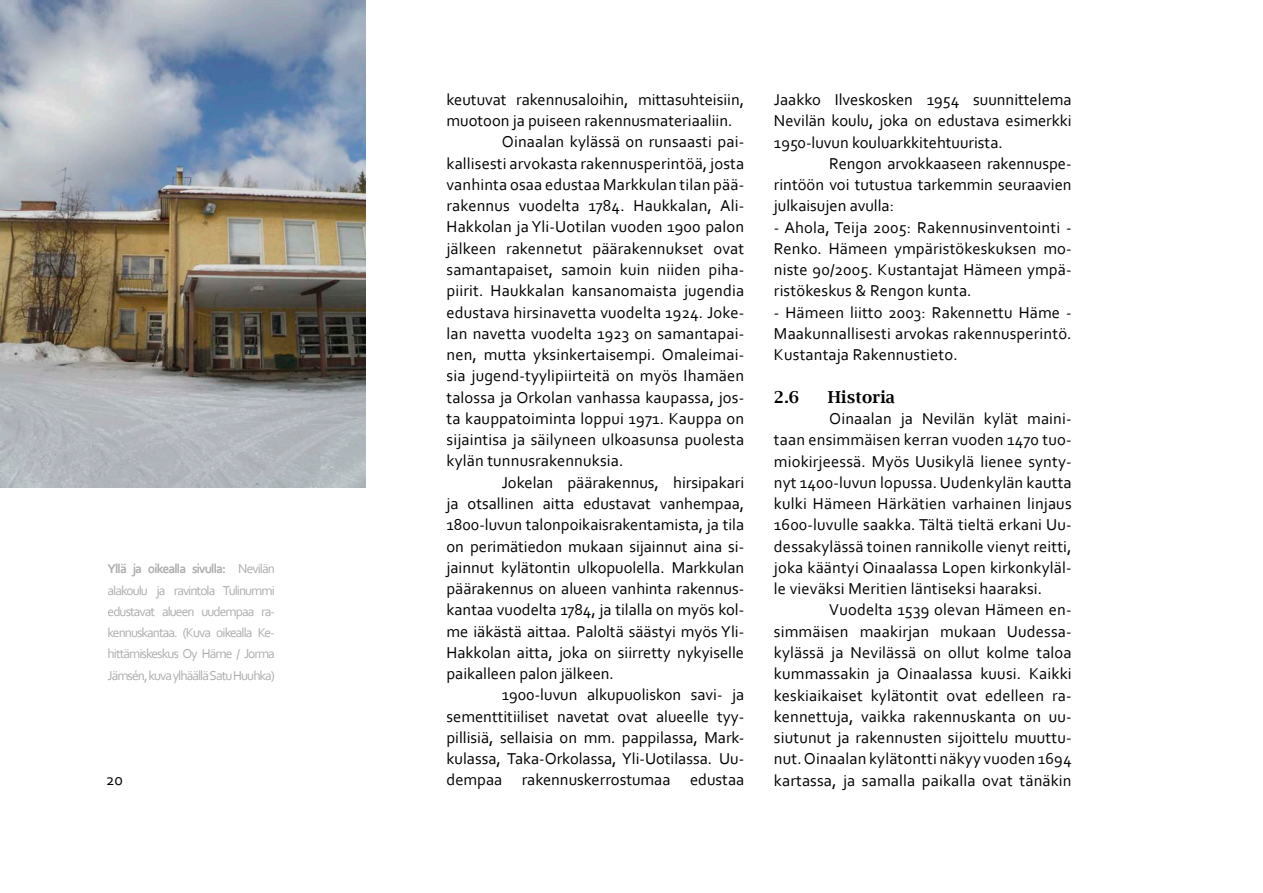
<style>
.page{position:relative;width:1263px;height:893px;background:#fff}
.page>*{position:absolute;margin:0;border:0;box-sizing:border-box;transform-origin:0 0}
.t1{font:16.5px/21.3px "Corbel";letter-spacing:.01em;color:#000;text-align:justify}
.t2{font:600 16.5px "Lucida Bright";letter-spacing:.01em;color:#000}
.t3{font:13.5px/21.3px "Corbel";letter-spacing:-.07em;color:#aeaeb0;text-align:justify}
.s1{font-weight:700}
</style>
<div class="page">
<img style="left:0;top:0;width:366px;height:488px">
<p class="t3" style="left:108px;top:558px;width:169px"><span class="s1">Yllä ja oikealla sivulla:</span> Nevilän alakoulu ja ravintola Tulinummi edustavat alueen uudempaa ra&shy;kennuskantaa. (Kuva oikealla Ke&shy;hittämiskeskus Oy Häme / Jorma Jämsén, kuva ylhäällä Satu Huuhka)</p>
<p class="t1" style="left:106px;top:769px;width:18px">20</p>
<p class="t1" style="left:446px;top:88px;width:299px">keutuvat rakennusaloihin, mittasuhteisiin,</p>
<p class="t1" style="left:446px;top:110px;width:287px">muotoon ja puiseen rakennusmateriaaliin.</p>
<p class="t1" style="left:502px;top:131px;width:244px">Oinaalan kylässä on runsaasti pai-</p>
<p class="t1" style="left:446px;top:152px;width:299px">kallisesti arvokasta rakennusperintöä, josta</p>
<p class="t1" style="left:446px;top:173px;width:299px">vanhinta osaa edustaa Markkulan tilan pää-</p>
<p class="t1" style="left:446px;top:195px;width:299px">rakennus vuodelta 1784. Haukkalan, Ali-</p>
<p class="t1" style="left:446px;top:216px;width:299px">Hakkolan ja Yli-Uotilan vuoden 1900 palon</p>
<p class="t1" style="left:446px;top:237px;width:299px">jälkeen rakennetut päärakennukset ovat</p>
<p class="t1" style="left:446px;top:258px;width:299px">samantapaiset, samoin kuin niiden piha-</p>
<p class="t1" style="left:446px;top:280px;width:299px">piirit. Haukkalan kansanomaista jugendia</p>
<p class="t1" style="left:446px;top:301px;width:299px">edustava hirsinavetta vuodelta 1924. Joke-</p>
<p class="t1" style="left:446px;top:322px;width:299px">lan navetta vuodelta 1923 on samantapai-</p>
<p class="t1" style="left:446px;top:344px;width:299px">nen, mutta yksinkertaisempi. Omaleimai-</p>
<p class="t1" style="left:446px;top:365px;width:299px">sia jugend-tyylipiirteitä on myös Ihamäen</p>
<p class="t1" style="left:446px;top:386px;width:299px">talossa ja Orkolan vanhassa kaupassa, jos-</p>
<p class="t1" style="left:446px;top:407px;width:299px">ta kauppatoiminta loppui 1971. Kauppa on</p>
<p class="t1" style="left:446px;top:429px;width:299px">sijaintisa ja säilyneen ulkoasunsa puolesta</p>
<p class="t1" style="left:446px;top:450px;width:178px">kylän tunnusrakennuksia.</p>
<p class="t1" style="left:502px;top:471px;width:244px">Jokelan päärakennus, hirsipakari</p>
<p class="t1" style="left:446px;top:492px;width:299px">ja otsallinen aitta edustavat vanhempaa,</p>
<p class="t1" style="left:446px;top:514px;width:299px">1800-luvun talonpoikaisrakentamista, ja tila</p>
<p class="t1" style="left:446px;top:535px;width:299px">on perimätiedon mukaan sijainnut aina si-</p>
<p class="t1" style="left:446px;top:556px;width:299px">jainnut kylätontin ulkopuolella. Markkulan</p>
<p class="t1" style="left:446px;top:577px;width:299px">päärakennus on alueen vanhinta rakennus-</p>
<p class="t1" style="left:446px;top:599px;width:299px">kantaa vuodelta 1784, ja tilalla on myös kol-</p>
<p class="t1" style="left:446px;top:620px;width:299px">me iäkästä aittaa. Paloltä säästyi myös Yli-</p>
<p class="t1" style="left:446px;top:641px;width:299px">Hakkolan aitta, joka on siirretty nykyiselle</p>
<p class="t1" style="left:446px;top:663px;width:169px">paikalleen palon jälkeen.</p>
<p class="t1" style="left:502px;top:684px;width:244px">1900-luvun alkupuoliskon savi- ja</p>
<p class="t1" style="left:446px;top:705px;width:299px">sementtitiiliset navetat ovat alueelle tyy-</p>
<p class="t1" style="left:446px;top:726px;width:299px">pillisiä, sellaisia on mm. pappilassa, Mark-</p>
<p class="t1" style="left:446px;top:748px;width:299px">kulassa, Taka-Orkolassa, Yli-Uotilassa. Uu-</p>
<p class="t1" style="left:446px;top:769px;width:299px">dempaa rakennuskerrostumaa edustaa</p>
<p class="t1" style="left:774px;top:88px;width:299px">Jaakko Ilveskosken 1954 suunnittelema Nevilän koulu, joka on edustava esimerkki 1950-luvun kouluarkkitehtuurista.</p>
<p class="t1" style="left:774px;top:152px;width:299px;text-indent:55px">Rengon arvokkaaseen rakennuspe&shy;rintöön voi tutustua tarkemmin seuraavien julkaisujen avulla:</p>
<p class="t1" style="left:774px;top:216px;width:299px">- Ahola, Teija 2005: Rakennusinventointi - Renko. Hämeen ympäristökeskuksen mo&shy;niste 90/2005. Kustantajat Hämeen ympä&shy;ristökeskus &amp; Rengon kunta.</p>
<p class="t1" style="left:774px;top:301px;width:299px">- Hämeen liitto 2003: Rakennettu Häme - Maakunnallisesti arvokas rakennusperintö.<br>Kustantaja Rakennustieto.</p>
<p class="t2" style="left:774px;top:387px;width:27px">2.6</p>
<p class="t2" style="left:828px;top:387px;width:69px">Historia</p>
<p class="t1" style="left:774px;top:407px;width:299px;text-indent:55px">Oinaalan ja Nevilän kylät maini&shy;taan ensimmäisen kerran vuoden 1470 tuo&shy;miokirjeessä. Myös Uusikylä lienee synty&shy;nyt 1400-luvun lopussa. Uudenkylän kautta kulki Hämeen Härkätien varhainen linjaus 1600-luvulle saakka. Tältä tieltä erkani Uu&shy;dessakylässä toinen rannikolle vienyt reitti, joka kääntyi Oinaalassa Lopen kirkonkyläl&shy;le vieväksi Meritien läntiseksi haaraksi.</p>
<p class="t1" style="left:774px;top:599px;width:299px;text-indent:55px">Vuodelta 1539 olevan Hämeen en&shy;simmäisen maakirjan mukaan Uudessa&shy;kylässä ja Nevilässä on ollut kolme taloa kummassakin ja Oinaalassa kuusi. Kaikki keskiaikaiset kylätontit ovat edelleen ra&shy;kennettuja, vaikka rakennuskanta on uu&shy;siutunut ja rakennusten sijoittelu muuttu&shy;nut. Oinaalan kylätontti näkyy vuoden 1694 kartassa, ja samalla paikalla ovat tänäkin</p>
</div>
